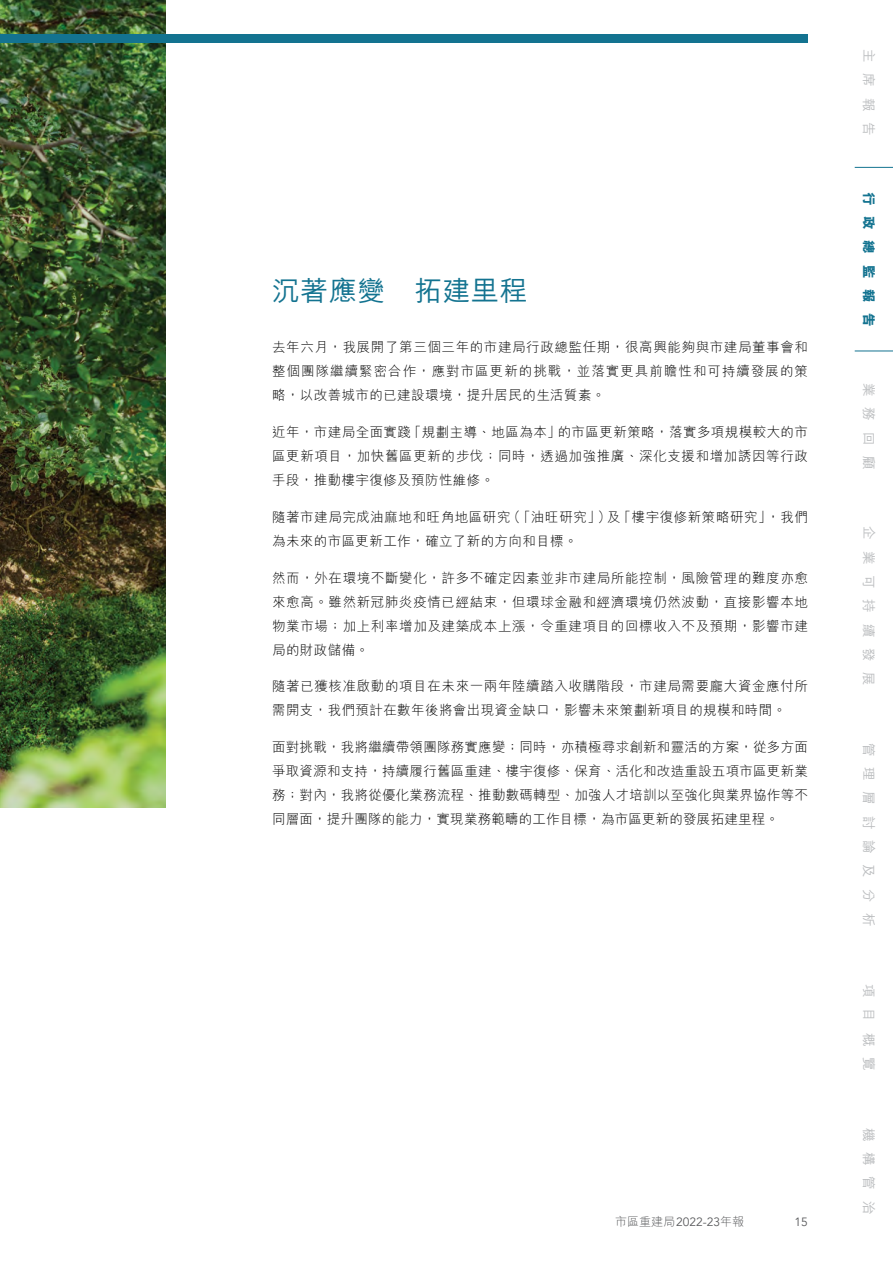
<style>
.page{position:relative;width:893px;height:1263px;background:#fff}
.page>*{position:absolute;margin:0;border:0;box-sizing:border-box;transform-origin:0 0}
.t1{font:500 27.75px "M Hei HK";letter-spacing:.025em;color:#137390}
.t2{font:300 13.5px/24px "M Hei HK";letter-spacing:.04em;color:#000;text-align:justify}
.t3{font:500 13.5px "M Hei HK";letter-spacing:.8em;color:#bcbec0}
.t4{font:800 13.5px "M Hei HK";letter-spacing:.8em;color:#137390}
.t5{font:300 12px "M Hei HK";color:#58595b}
.t6{font:12px "Avenir";color:#58595b}
.s1{font-family:"Avenir";font-weight:400}
</style>
<div class="page">
<img style="left:0;top:0;width:166px;height:808px">
<div style="left:0;top:34px;width:808px;height:9px;background:#137390"></div>
<hr style="left:855px;top:167px;width:38px;height:1px;background:#137390">
<hr style="left:855px;top:351px;width:38px;height:1px;background:#137390">
<h2 class="t1" style="left:272px;top:271px;width:257px">沉著應變 拓建里程</h2>
<p class="t2" style="left:272px;top:335px;width:537px">去年六月，我展開了第三個三年的市建局行政總監任期，很高興能夠與市建局董事會和整個團隊繼續緊密合作，應對市區更新的挑戰，並落實更具前瞻性和可持續發展的策略，以改善城市的已建設環境，提升居民的生活質素。</p>
<p class="t2" style="left:272px;top:420px;width:537px">近年，市建局全面實踐「規劃主導、地區為本」的市區更新策略，落實多項規模較大的市區更新項目，加快舊區更新的步伐；同時，透過加強推廣、深化支援和增加誘因等行政手段，推動樓宇復修及預防性維修。</p>
<p class="t2" style="left:272px;top:504px;width:537px">隨著市建局完成油麻地和旺角地區研究（「油旺研究」）及「樓宇復修新策略研究」，我們為未來的市區更新工作，確立了新的方向和目標。</p>
<p class="t2" style="left:272px;top:565px;width:537px">然而，外在環境不斷變化，許多不確定因素並非市建局所能控制，風險管理的難度亦愈來愈高。雖然新冠肺炎疫情已經結束，但環球金融和經濟環境仍然波動，直接影響本地物業市場；加上利率增加及建築成本上漲，令重建項目的回標收入不及預期，影響市建局的財政儲備。</p>
<p class="t2" style="left:272px;top:674px;width:537px">隨著已獲核准啟動的項目在未來一兩年陸續踏入收購階段，市建局需要龐大資金應付所需開支，我們預計在數年後將會出現資金缺口，影響未來策劃新項目的規模和時間。</p>
<p class="t2" style="left:272px;top:735px;width:537px">面對挑戰，我將繼續帶領團隊務實應變；同時，亦積極尋求創新和靈活的方案，從多方面爭取資源和支持，持續履行舊區重建、樓宇復修、保育、活化和改造重設五項市區更新業務；對內，我將從優化業務流程、推動數碼轉型、加強人才培訓以至強化與業界協作等不同層面，提升團隊的能力，實現業務範疇的工作目標，為市區更新的發展拓建里程。</p>
<p class="t5" style="left:615px;top:1213px;width:130px">市區重建局<span class="s1">2022-23</span>年報</p>
<p class="t6" style="left:795px;top:1214px;width:15px">15</p>
<p class="t3" style="left:879px;top:49px;width:88px;rotate:90deg">主席報告</p>
<p class="t4" style="left:878px;top:192px;width:136px;rotate:90deg">行政總監報告</p>
<p class="t3" style="left:879px;top:383px;width:88px;rotate:90deg">業務回顧</p>
<p class="t3" style="left:879px;top:526px;width:161px;rotate:90deg">企業可持續發展</p>
<p class="t3" style="left:879px;top:743px;width:185px;rotate:90deg">管理層討論及分析</p>
<p class="t3" style="left:879px;top:984px;width:88px;rotate:90deg">項目概覽</p>
<p class="t3" style="left:879px;top:1127px;width:88px;rotate:90deg">機構管治</p>
</div>
